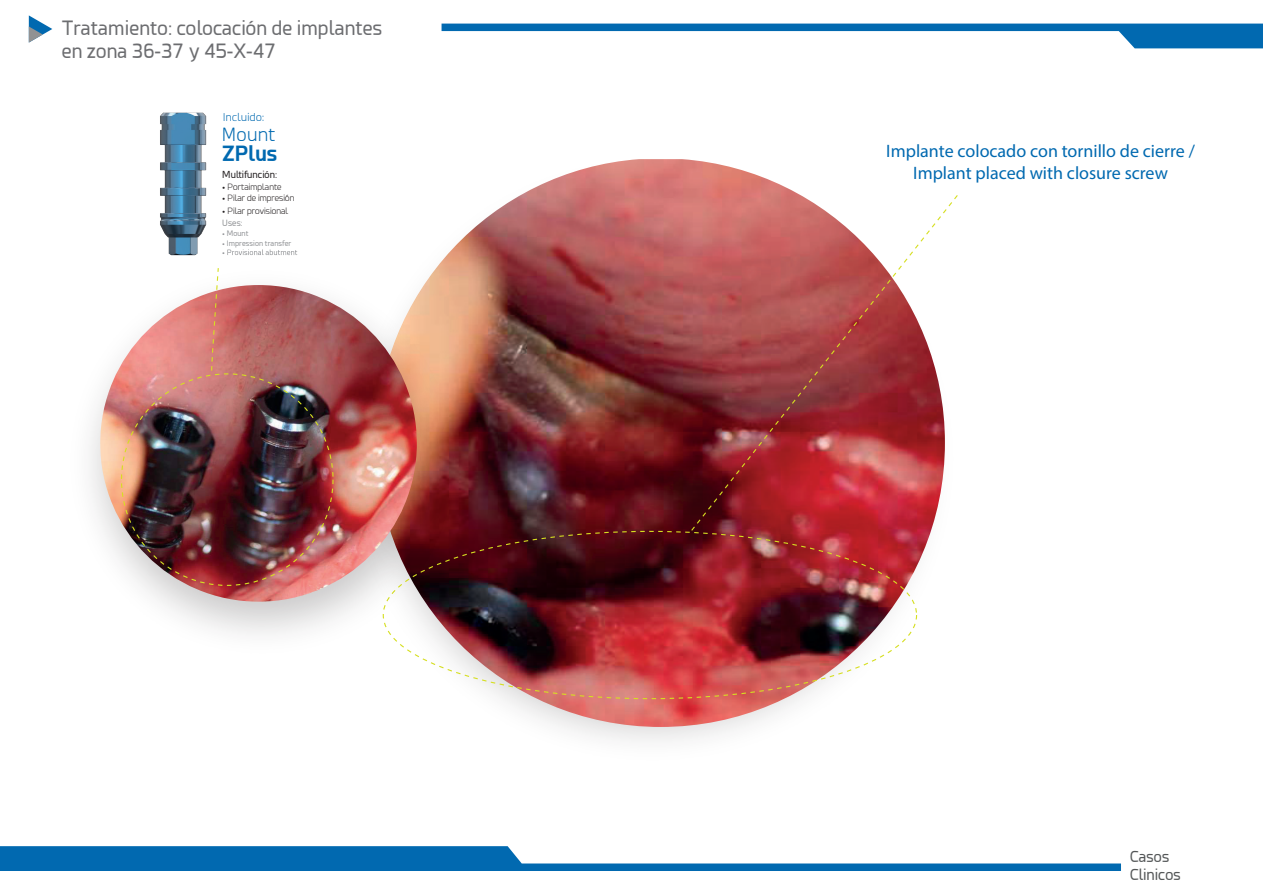
<style>
.page{position:relative;width:1263px;height:893px;background:#fff}
.page>*{position:absolute;margin:0;border:0;box-sizing:border-box;transform-origin:0 0}
.t1{font:700 20.7px "Esphimere";color:#0169b0}
.t2{font:19.5px/23.4px "Esphimere";color:#6c6d70}
.t3{font:300 18.15px "Esphimere";letter-spacing:.035em;color:#0169b0}
.t4{font:18px/21.6px "Myriad Pro";color:#0169b0;text-align:center}
.t5{font:15px/18px "Esphimere";color:#545758}
.t6{font:300 10.65px "Esphimere";letter-spacing:.035em;color:#0169b0}
.t7{font:9.6px "Esphimere";color:#231f20}
.t8{font:300 8.55px "Esphimere";color:#231f20}
.t9{font:8.55px "Esphimere";color:#939598}
.t10{font:7.5px/10.9px "Esphimere";color:#939598}
.s1{font-weight:300}
</style>
<div class="page">
<img style="left:540px;top:159px;width:378px;height:582px">
<img style="left:447px;top:180px;width:465px;height:538px">
<img style="left:376px;top:159px;width:569px;height:568px;border-radius:279px">
<svg style="left:0;top:846px;width:1121px;height:25px;fill:#0169b0"></svg>
<svg style="left:442px;top:24px;width:821px;height:24px"></svg>
<svg style="left:29px;top:15px;width:23px;height:28px"></svg>
<svg style="left:690px;top:192px;width:268px;height:340px"></svg>
<img style="left:90px;top:254px;width:380px;height:416px">
<img style="left:94px;top:292px;width:319px;height:319px">
<img style="left:100px;top:285px;width:317px;height:317px;border-radius:158px">
<svg style="left:210px;top:267px;width:9px;height:105px"></svg>
<img style="left:158px;top:112px;width:49px;height:145px">
<svg style="left:227px;top:249px;width:70px;height:6px"></svg>
<p class="t2" style="left:62px;top:16px;width:322px">Tratamiento: colocación de implantes en zona 36-37 y 45-X-47</p>
<p class="t6" style="left:223px;top:112px;width:43px">Incluido:</p>
<p class="t3" style="left:222px;top:124px;width:55px">Mount</p>
<p class="t1" style="left:222px;top:141px;width:57px">ZPlus</p>
<p class="t7" style="left:222px;top:170px;width:56px">Multifunción:</p>
<p class="t8" style="left:222px;top:182px;width:61px">• Portaimplante</p>
<p class="t8" style="left:222px;top:193px;width:74px">• Pilar de impresión</p>
<p class="t8" style="left:222px;top:206px;width:67px">• Pilar provisional</p>
<p class="t9" style="left:222px;top:218px;width:22px">Uses:</p>
<p class="t10" style="left:222px;top:228px;width:28px"><span class="s1">•</span> Mount</p>
<p class="t10" style="left:222px;top:237px;width:71px"><span class="s1">•</span> Impression transfer <span class="s1">•</span></p>
<p class="t4" style="left:886px;top:140px;width:310px">Implante colocado con tornillo de cierre /<br>Implant placed with closure screw</p>
<p class="t5" style="left:1130px;top:848px;width:53px">Casos<br>Clinicos</p>
</div>
